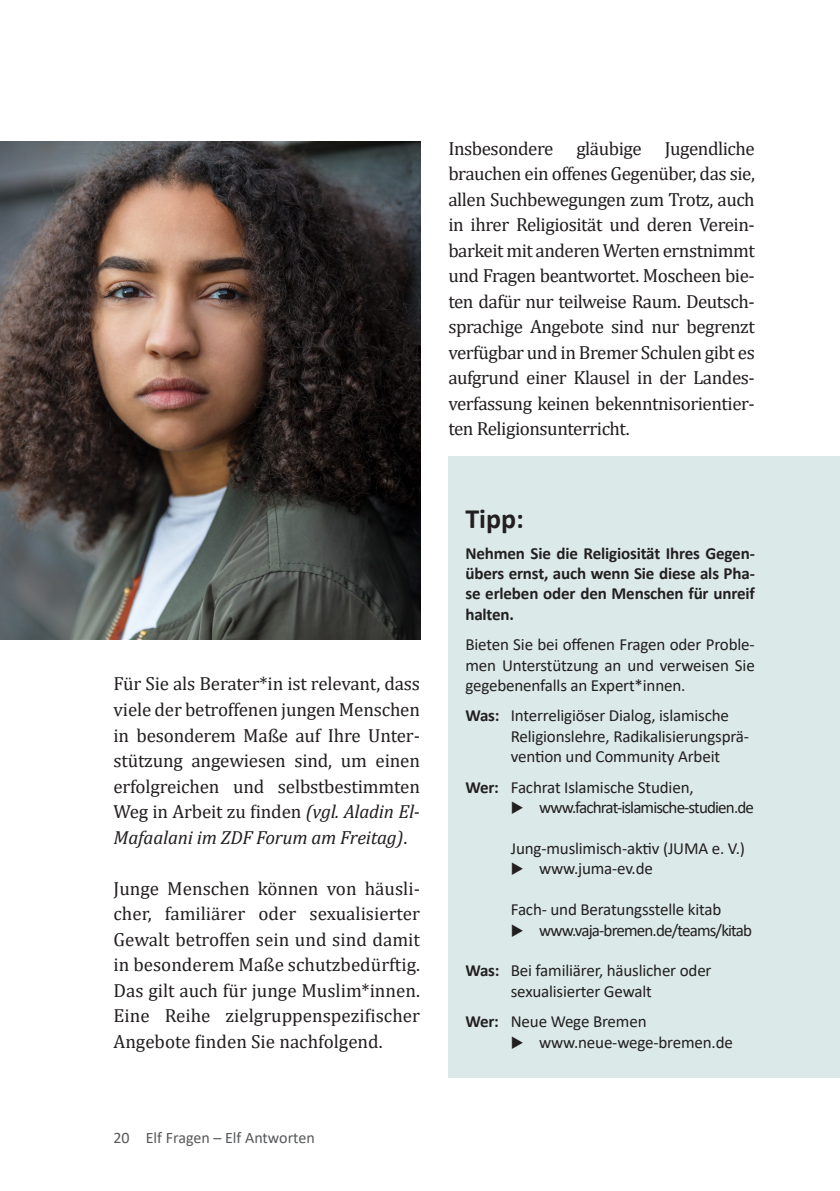
<style>
.page{position:relative;width:840px;height:1191px;background:#fff}
.page>*{position:absolute;margin:0;border:0;box-sizing:border-box;transform-origin:0 0}
.t1{font:700 28px "Calibri";color:#231f20}
.t2{font:19px/25.6px "Cambria";letter-spacing:-.01em;color:#231f20;text-align:justify}
.t3{font:17px/20.4px "Calibri";letter-spacing:-.01em;color:#231f20}
.t4{font:700 17px/20.4px "Calibri";letter-spacing:-.01em;color:#231f20;text-align:justify}
.t5{font:17px "Calibri";letter-spacing:-.05em;color:#231f20}
.t6{font:16px "Calibri";color:#57585a}
.s1{font-style:italic}
.s2{font-weight:700}
</style>
<div class="page">
<div style="left:448px;top:456px;width:391px;height:621px;background:#dbeae8"></div>
<img style="left:0;top:142px;width:420px;height:497px">
<p class="t2" style="left:113px;top:671px;width:308px">Für Sie als Berater*in ist relevant, dass viele der betroffenen jungen Menschen in besonderem Maße auf Ihre Unter&shy;stützung angewiesen sind, um einen erfolgreichen und selbstbestimmten Weg in Arbeit zu finden <span class="s1">(vgl. Aladin El-Mafaalani im ZDF Forum am Freitag)</span>.</p>
<p class="t2" style="left:113px;top:875px;width:308px">Junge Menschen können von häusli&shy;cher, familiärer oder sexualisierter Gewalt betroffen sein und sind damit in besonderem Maße schutzbedürftig.<br>Das gilt auch für junge Muslim*innen.<br>Eine Reihe zielgruppenspezifischer Angebote finden Sie nachfolgend.</p>
<p class="t2" style="left:448px;top:135px;width:308px">Insbesondere gläubige Jugendliche brauchen ein offenes Gegenüber, das sie, allen Suchbewegungen zum Trotz, auch in ihrer Religiosität und deren Verein&shy;barkeit mit anderen Werten ernstnimmt und Fragen beantwortet. Moscheen bie&shy;ten dafür nur teilweise Raum. Deutsch&shy;sprachige Angebote sind nur begrenzt verfügbar und in Bremer Schulen gibt es aufgrund einer Klausel in der Landes&shy;verfassung keinen bekenntnisorientier&shy;ten Religionsunterricht.</p>
<h1 class="t1" style="left:465px;top:499px;width:60px">Tipp:</h1>
<p class="t4" style="left:465px;top:542px;width:291px">Nehmen Sie die Religiosität Ihres Gegen&shy;übers ernst, auch wenn Sie diese als Pha&shy;se erleben oder den Menschen für unreif halten.</p>
<p class="t3" style="left:465px;top:634px;width:291px;text-align:justify">Bieten Sie bei offenen Fragen oder Proble&shy;men Unterstützung an und verweisen Sie gegebenenfalls an Expert*innen.</p>
<p class="t3" style="left:510px;top:705px;width:240px;text-indent:-45px"><span class="s2">Was:</span> Interreligiöser Dialog, islamische<br>Religionslehre, Radikalisierungsprä&shy;vention und Community Arbeit</p>
<p class="t3" style="left:465px;top:776px;width:230px"><span class="s2">Wer:</span> Fachrat Islamische Studien,</p>
<p class="t5" style="left:510px;top:795px;width:244px">◆ www.fachrat-islamische-studien.de</p>
<p class="t3" style="left:510px;top:837px;width:235px">Jung-muslimisch-aktiv (JUMA e. V.)</p>
<p class="t3" style="left:510px;top:858px;width:144px">◆ www.juma-ev.de</p>
<p class="t3" style="left:510px;top:899px;width:212px">Fach- und Beratungsstelle kitab</p>
<p class="t5" style="left:510px;top:918px;width:243px">◆ www.vaja-bremen.de/teams/kitab</p>
<p class="t3" style="left:510px;top:960px;width:202px;text-indent:-45px"><span class="s2">Was:</span> Bei familiärer, häuslicher oder sexualisierter Gewalt</p>
<p class="t3" style="left:465px;top:1011px;width:182px"><span class="s2">Wer:</span> Neue Wege Bremen</p>
<p class="t3" style="left:510px;top:1031px;width:223px">◆ www.neue-wege-bremen.de</p>
<p class="t6" style="left:113px;top:1126px;width:203px">20 Elf Fragen – Elf Antworten</p>
</div>
